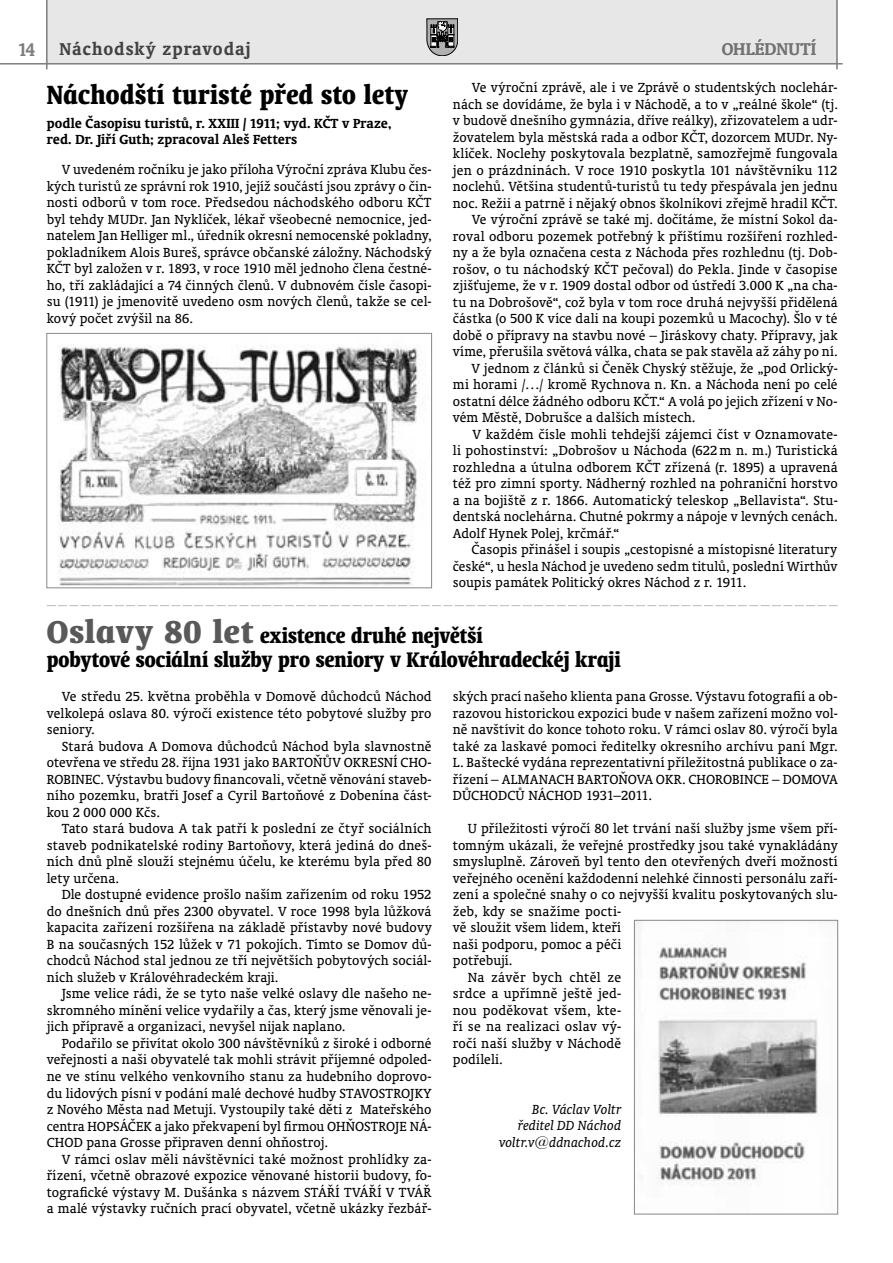
<style>
.page{position:relative;width:893px;height:1263px;background:#fff}
.page>*{position:absolute;margin:0;border:0;box-sizing:border-box;transform-origin:0 0}
.t1{font:700 condensed 30px "Oranda AT";letter-spacing:.015em;color:#000;scale:.95 1}
.t2{font:700 condensed 24px/24px "Oranda AT";letter-spacing:.005em;color:#000;scale:.95 1}
.t3{font:700 19.5px "Oranda AT";letter-spacing:.045em;color:#424242}
.t4{font:700 19.5px "Oranda AT";letter-spacing:.005em;color:#717171}
.t5{font:15px/16.5px "Oranda AT";letter-spacing:.005em;color:#000;text-align:justify}
.t6{font:700 15px/16.5px "Oranda AT";letter-spacing:.01em;color:#000}
.t7{font:italic 15px/16.5px "Oranda AT";color:#000;text-align:right}
.s1{font-size:21px;color:#7d7d7d}
.s2{font-size:36px;color:#595959}
</style>
<div class="page">
<div style="left:47px;top:0;width:791px;height:64px;background:#e7e7e7"></div>
<hr style="left:0;top:63px;width:843px;height:2px;background:#7d7d7d">
<hr style="left:836px;top:0;width:2px;height:69px;background:#7d7d7d">
<hr style="left:46px;top:0;width:2px;height:69px;background:#7d7d7d">
<svg style="left:427px;top:19px;width:31px;height:37px"></svg>
<img style="left:58px;top:345px;width:361px;height:241px">
<div style="left:46px;top:333px;width:386px;height:255px;border:1px solid #888"></div>
<img style="left:636px;top:922px;width:183px;height:264px">
<div style="left:634px;top:920px;width:204px;height:294px;border:1px solid #888"></div>
<svg style="left:47px;top:605px;width:791px;height:1px"></svg>
<h3 class="t3" style="left:18px;top:38px;width:234px"><span class="s1">14</span> Náchodský zpravodaj</h3>
<h3 class="t4" style="left:722px;top:38px;width:96px">OHLÉDNUTÍ</h3>
<h1 class="t1" style="left:47px;top:77px;width:382px">Náchodští turisté před sto lety</h1>
<p class="t6" style="left:47px;top:114px;width:346px">podle Časopisu turistů, r. XXIII / 1911; vyd. KČT v Praze, red. Dr. Jiří Guth; zpracoval Aleš Fetters</p>
<p class="t5" style="left:47px;top:161px;width:386px;text-indent:15px">V uvedeném ročníku je jako příloha Výroční zpráva Klubu čes&shy;kých turistů ze správní rok 1910, jejíž součástí jsou zprávy o čin&shy;nosti odborů v tom roce. Předsedou náchodského odboru KČT byl tehdy MUDr. Jan Nyklíček, lékař všeobecné nemocnice, jed&shy;natelem Jan Helliger ml., úředník okresní nemocenské pokladny, pokladníkem Alois Bureš, správce občanské záložny. Náchodský KČT byl založen v r. 1893, v roce 1910 měl jednoho člena čestné&shy;ho, tří zakládající a 74 činných členů. V dubnovém čísle časopi&shy;su (1911) je jmenovitě uvedeno osm nových členů, takže se cel&shy;kový počet zvýšil na 86.</p>
<p class="t5" style="left:472px;top:79px;width:367px">Ve výroční zprávě, ale i ve Zprávě o studentských noclehár-</p>
<p class="t5" style="left:453px;top:96px;width:386px">nách se dovídáme, že byla i v Náchodě, a to v „reálné škole“ (tj.</p>
<p class="t5" style="left:453px;top:112px;width:386px">v budově dnešního gymnázia, dříve reálky), zřizovatelem a udr-</p>
<p class="t5" style="left:453px;top:129px;width:386px">žovatelem byla městská rada a odbor KČT, dozorcem MUDr. Ny-</p>
<p class="t5" style="left:453px;top:145px;width:386px">klíček. Noclehy poskytovala bezplatně, samozřejmě fungovala</p>
<p class="t5" style="left:453px;top:162px;width:386px">jen o prázdninách. V roce 1910 poskytla 101 návštěvníku 112</p>
<p class="t5" style="left:453px;top:178px;width:386px">noclehů. Většina studentů-turistů tu tedy přespávala jen jednu</p>
<p class="t5" style="left:453px;top:195px;width:386px">noc. Režii a patrně i nějaký obnos školníkovi zřejmě hradil KČT.</p>
<p class="t5" style="left:472px;top:211px;width:367px">Ve výroční zprávě se také mj. dočítáme, že místní Sokol da-</p>
<p class="t5" style="left:453px;top:228px;width:386px">roval odboru pozemek potřebný k příštímu rozšíření rozhled-</p>
<p class="t5" style="left:453px;top:244px;width:386px">ny a že byla označena cesta z Náchoda přes rozhlednu (tj. Dob-</p>
<p class="t5" style="left:453px;top:261px;width:386px">rošov, o tu náchodský KČT pečoval) do Pekla. Jinde v časopise</p>
<p class="t5" style="left:453px;top:277px;width:386px">zjišťujeme, že v r. 1909 dostal odbor od ústředí 3.000 K „na cha-</p>
<p class="t5" style="left:453px;top:294px;width:386px">tu na Dobrošově“, což byla v tom roce druhá nejvyšší přidělená</p>
<p class="t5" style="left:453px;top:310px;width:386px">částka (o 500 K více dali na koupi pozemků u Macochy). Šlo v té</p>
<p class="t5" style="left:453px;top:327px;width:386px">době o přípravy na stavbu nové – Jiráskovy chaty. Přípravy, jak</p>
<p class="t5" style="left:453px;top:343px;width:386px">víme, přerušila světová válka, chata se pak stavěla až záhy po ní.</p>
<p class="t5" style="left:471px;top:360px;width:368px">V jednom z článků si Čeněk Chyský stěžuje, že „pod Orlický-</p>
<p class="t5" style="left:453px;top:376px;width:386px">mi horami /…/ kromě Rychnova n. Kn. a Náchoda není po celé</p>
<p class="t5" style="left:453px;top:393px;width:386px">ostatní délce žádného odboru KČT.“ A volá po jejich zřízení v No-</p>
<p class="t5" style="left:453px;top:409px;width:244px">vém Městě, Dobrušce a dalších místech.</p>
<p class="t5" style="left:472px;top:426px;width:367px">V každém čísle mohli tehdejší zájemci číst v Oznamovate-</p>
<p class="t5" style="left:453px;top:442px;width:386px">li pohostinství: „Dobrošov u Náchoda (622 m n. m.) Turistická</p>
<p class="t5" style="left:453px;top:459px;width:386px">rozhledna a útulna odborem KČT zřízená (r. 1895) a upravená</p>
<p class="t5" style="left:453px;top:475px;width:386px">též pro zimní sporty. Nádherný rozhled na pohraniční horstvo</p>
<p class="t5" style="left:453px;top:492px;width:386px">a na bojiště z r. 1866. Automatický teleskop „Bellavista“. Stu-</p>
<p class="t5" style="left:453px;top:508px;width:386px">dentská noclehárna. Chutné pokrmy a nápoje v levných cenách.</p>
<p class="t5" style="left:453px;top:525px;width:168px">Adolf Hynek Polej, krčmář.“</p>
<p class="t5" style="left:471px;top:541px;width:367px">Časopis přinášel i soupis „cestopisné a místopisné literatury</p>
<p class="t5" style="left:453px;top:558px;width:386px">české“, u hesla Náchod je uvedeno sedm titulů, poslední Wirthův</p>
<p class="t5" style="left:453px;top:574px;width:295px">soupis památek Politický okres Náchod z r. 1911.</p>
<h2 class="t2" style="left:47px;top:623px;width:606px"><span class="s2">Oslavy 80 let</span> existence druhé největší<br>pobytové sociální služby pro seniory v Královéhradeckéj kraji</h2>
<p class="t5" style="left:453px;top:688px;width:386px">ských prací našeho klienta pana Grosse. Výstavu fotografií a ob&shy;razovou historickou expozici bude v našem zařízení možno vol&shy;ně navštívit do konce tohoto roku. V rámci oslav 80. výročí byla také za laskavé pomoci ředitelky okresního archívu paní Mgr.<br>L. Baštecké vydána reprezentativní příležitostná publikace o za&shy;řízení – ALMANACH BARTOŇOVA OKR. CHOROBINCE – DOMOVA DŮCHODCŮ NÁCHOD 1931–2011.</p>
<p class="t5" style="left:468px;top:820px;width:371px">U příležitosti výročí 80 let trvání naší služby jsme všem pří-</p>
<p class="t5" style="left:453px;top:837px;width:386px">tomným ukázali, že veřejné prostředky jsou také vynakládány</p>
<p class="t5" style="left:453px;top:853px;width:386px">smysluplně. Zároveň byl tento den otevřených dveří možností</p>
<p class="t5" style="left:453px;top:870px;width:386px">veřejného ocenění každodenní nelehké činnosti personálu zaří-</p>
<p class="t5" style="left:453px;top:886px;width:386px">zení a společné snahy o co nejvyšší kvalitu poskytovaných slu-</p>
<p class="t5" style="left:453px;top:903px;width:170px">žeb, kdy se snažíme pocti-</p>
<p class="t5" style="left:453px;top:919px;width:170px">vě sloužit všem lidem, kteří</p>
<p class="t5" style="left:453px;top:936px;width:170px">naši podporu, pomoc a péči</p>
<p class="t5" style="left:453px;top:952px;width:61px">potřebují.</p>
<p class="t5" style="left:468px;top:969px;width:155px">Na závěr bych chtěl ze</p>
<p class="t5" style="left:453px;top:985px;width:170px">srdce a upřímně ještě jed-</p>
<p class="t5" style="left:453px;top:1002px;width:170px">nou poděkovat všem, kte-</p>
<p class="t5" style="left:453px;top:1018px;width:170px">ří se na realizaci oslav vý-</p>
<p class="t5" style="left:453px;top:1035px;width:170px">ročí naší služby v Náchodě</p>
<p class="t5" style="left:453px;top:1051px;width:51px">podíleli.</p>
<p class="t7" style="left:499px;top:1101px;width:124px">Bc. Václav Voltr ředitel DD Náchod voltr.v@ddnachod.cz</p>
<p class="t5" style="left:47px;top:688px;width:386px;text-indent:15px">Ve středu 25. května proběhla v Domově důchodců Náchod velkolepá oslava 80. výročí existence této pobytové služby pro seniory.</p>
<p class="t5" style="left:47px;top:738px;width:386px;text-indent:15px">Stará budova A Domova důchodců Náchod byla slavnostně otevřena ve středu 28. října 1931 jako BARTOŇŮV OKRESNÍ CHO-ROBINEC. Výstavbu budovy financovali, včetně věnování staveb&shy;ního pozemku, bratři Josef a Cyril Bartoňové z Dobenína část&shy;kou 2 000 000 Kčs.</p>
<p class="t5" style="left:47px;top:820px;width:386px;text-indent:15px">Tato stará budova A tak patří k poslední ze čtyř sociálních staveb podnikatelské rodiny Bartoňovy, která jediná do dneš&shy;ních dnů plně slouží stejnému účelu, ke kterému byla před 80 lety určena.</p>
<p class="t5" style="left:47px;top:886px;width:386px;text-indent:15px">Dle dostupné evidence prošlo naším zařízením od roku 1952 do dnešních dnů přes 2300 obyvatel. V roce 1998 byla lůžková kapacita zařízení rozšířena na základě přístavby nové budovy B na současných 152 lůžek v 71 pokojích. Tímto se Domov dů&shy;chodců Náchod stal jednou ze tří největších pobytových sociál&shy;ních služeb v Královéhradeckém kraji.</p>
<p class="t5" style="left:47px;top:985px;width:386px;text-indent:15px">Jsme velice rádi, že se tyto naše velké oslavy dle našeho ne&shy;skromného mínění velice vydařily a čas, který jsme věnovali je&shy;jich přípravě a organizaci, nevyšel nijak naplano.</p>
<p class="t5" style="left:47px;top:1035px;width:386px;text-indent:15px">Podařilo se přivítat okolo 300 návštěvníků z široké i odborné veřejnosti a naši obyvatelé tak mohli strávit příjemné odpoled&shy;ne ve stínu velkého venkovního stanu za hudebního doprovo&shy;du lidových písní v podání malé dechové hudby STAVOSTROJKY z Nového Města nad Metují. Vystoupily také děti z Mateřského centra HOPSÁČEK a jako překvapení byl firmou OHŇOSTROJE NÁ-CHOD pana Grosse připraven denní ohňostroj.</p>
<p class="t5" style="left:47px;top:1150px;width:386px;text-indent:15px">V rámci oslav měli návštěvníci také možnost prohlídky za&shy;řízení, včetně obrazové expozice věnované historii budovy, fo&shy;tografické výstavy M. Dušánka s názvem STÁŘÍ TVÁŘÍ V TVÁŘ a malé výstavky ručních prací obyvatel, včetně ukázky řezbář-</p>
</div>
